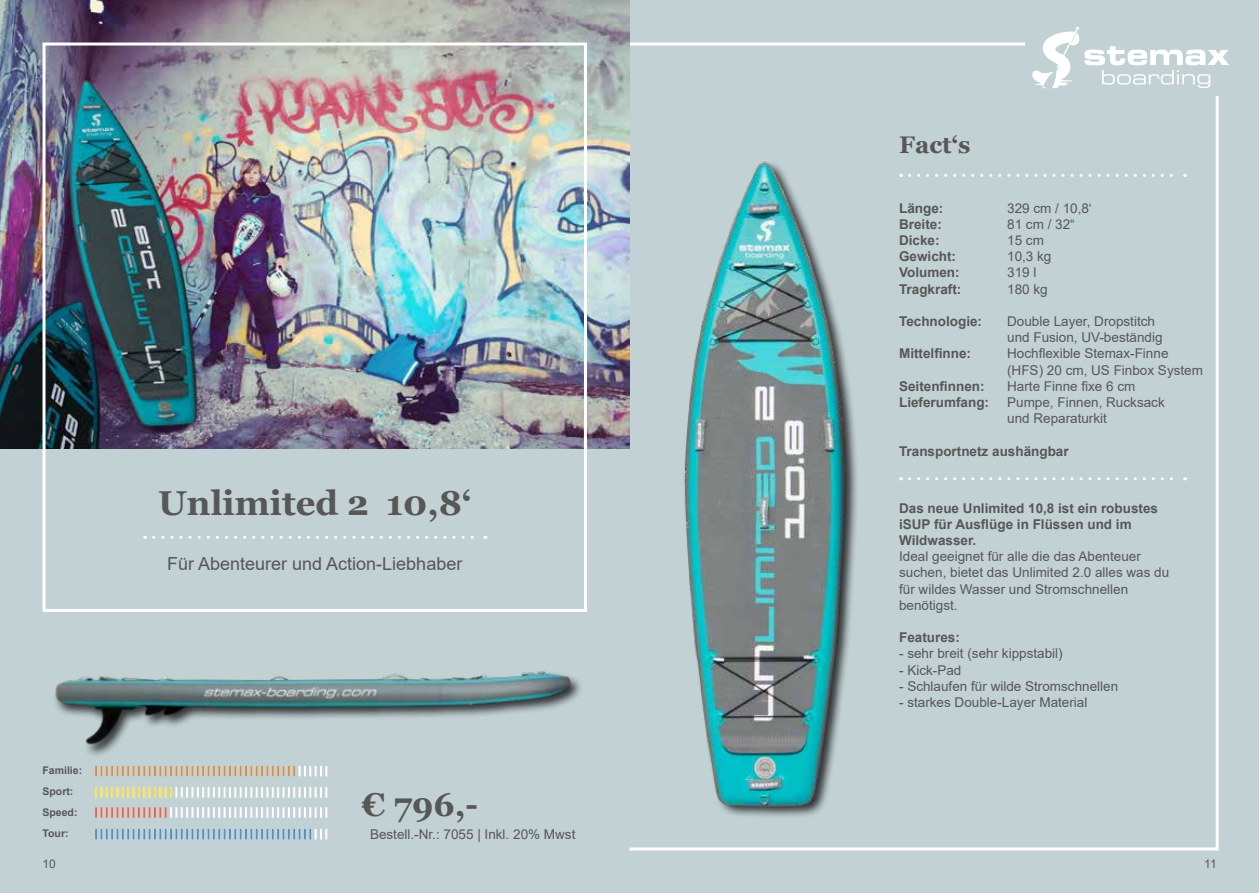
<style>
.page{position:relative;width:1259px;height:893px;background:#c2d1d4}
.page>*{position:absolute;margin:0;border:0;box-sizing:border-box;transform-origin:0 0}
.t1{font:700 34.5px "Georgia";color:#575756}
.t2{font:700 33px "Georgia";color:#575756}
.t3{font:700 24px "Georgia";color:#575756}
.t4{font:18px "Arial";color:#575756}
.t5{font:13.5px/16.2px "Arial";color:#575756}
.t6{font:700 13.5px/16.2px "Arial";color:#575756}
.t7{font:12px "Arial";color:#575756}
.t8{font:700 10.5px/21px "Arial";color:#575756}
</style>
<div class="page">
<img style="left:55px;top:671px;width:525px;height:84px">
<div style="left:628px;top:43px;width:590px;height:807px;border:3px solid #fff"></div>
<svg style="left:909px;top:174px;width:276px;height:3px"></svg>
<svg style="left:909px;top:477px;width:276px;height:3px"></svg>
<img style="left:684px;top:161px;width:173px;height:656px">
<svg style="left:95px;top:766px;width:232px;height:10px"></svg>
<svg style="left:95px;top:787px;width:232px;height:11px"></svg>
<svg style="left:95px;top:807px;width:232px;height:11px"></svg>
<svg style="left:95px;top:829px;width:232px;height:10px"></svg>
<img style="left:0;top:0;width:629px;height:448px">
<div style="left:43px;top:43px;width:544px;height:569px;border:3px solid #fff"></div>
<svg style="left:154px;top:536px;width:332px;height:3px"></svg>
<div style="left:1025px;top:27px;width:204px;height:69px;background:#c2d1d4"></div>
<svg style="left:1032px;top:27px;width:197px;height:61px"></svg>
<h1 class="t1" style="left:158px;top:481px;width:315px">Unlimited 2 10,8‘</h1>
<h3 class="t4" style="left:167px;top:551px;width:297px">Für Abenteurer und Action-Liebhaber</h3>
<p class="t8" style="left:43px;top:760px;width:41px">Familie:<br>Sport:<br>Speed:<br>Tour:</p>
<p class="t7" style="left:43px;top:855px;width:15px">10</p>
<h2 class="t2" style="left:362px;top:784px;width:118px">€ 796,-</h2>
<p class="t5" style="left:370px;top:826px;width:207px">Bestell.-Nr.: 7055 | Inkl. 20% Mwst</p>
<h3 class="t3" style="left:899px;top:129px;width:73px">Fact‘s</h3>
<p class="t6" style="left:899px;top:200px;width:46px">Länge:</p>
<p class="t5" style="left:1007px;top:200px;width:86px">329 cm / 10,8‘</p>
<p class="t6" style="left:899px;top:216px;width:44px">Breite:</p>
<p class="t5" style="left:1007px;top:216px;width:69px">81 cm / 32“</p>
<p class="t6" style="left:899px;top:232px;width:42px">Dicke:</p>
<p class="t5" style="left:1007px;top:232px;width:38px">15 cm</p>
<p class="t6" style="left:899px;top:248px;width:59px">Gewicht:</p>
<p class="t5" style="left:1007px;top:248px;width:46px">10,3 kg</p>
<p class="t6" style="left:899px;top:265px;width:62px">Volumen:</p>
<p class="t5" style="left:1007px;top:264px;width:31px">319 l</p>
<p class="t6" style="left:899px;top:281px;width:64px">Tragkraft:</p>
<p class="t5" style="left:1007px;top:281px;width:42px">180 kg</p>
<p class="t6" style="left:899px;top:313px;width:85px">Technologie:</p>
<p class="t5" style="left:1007px;top:313px;width:157px">Double Layer, Dropstitch und Fusion, UV-beständig</p>
<p class="t6" style="left:899px;top:346px;width:73px">Mittelfinne:</p>
<p class="t5" style="left:1007px;top:345px;width:197px">Hochflexible Stemax-Finne (HFS) 20 cm, US Finbox System</p>
<p class="t6" style="left:899px;top:378px;width:87px">Seitenfinnen:</p>
<p class="t5" style="left:1007px;top:378px;width:130px">Harte Finne fixe 6 cm</p>
<p class="t6" style="left:899px;top:394px;width:92px">Lieferumfang:</p>
<p class="t5" style="left:1007px;top:394px;width:159px">Pumpe, Finnen, Rucksack und Reparaturkit</p>
<p class="t6" style="left:899px;top:443px;width:171px">Transportnetz aushängbar</p>
<p class="t6" style="left:899px;top:500px;width:260px">Das neue Unlimited 10,8 ist ein robustes iSUP für Ausflüge in Flüssen und im<br>Wildwasser.</p>
<p class="t5" style="left:899px;top:548px;width:272px">Ideal geeignet für alle die das Abenteuer suchen, bietet das Unlimited 2.0 alles was du für wildes Wasser und Stromschnellen benötigst.</p>
<p class="t6" style="left:899px;top:630px;width:62px">Features:</p>
<p class="t5" style="left:899px;top:646px;width:165px">- sehr breit (sehr kippstabil)</p>
<p class="t5" style="left:899px;top:662px;width:64px">- Kick-Pad</p>
<p class="t5" style="left:899px;top:678px;width:221px">- Schlaufen für wilde Stromschnellen</p>
<p class="t5" style="left:899px;top:694px;width:190px">- starkes Double-Layer Material</p>
<p class="t7" style="left:1204px;top:855px;width:14px">11</p>
</div>
